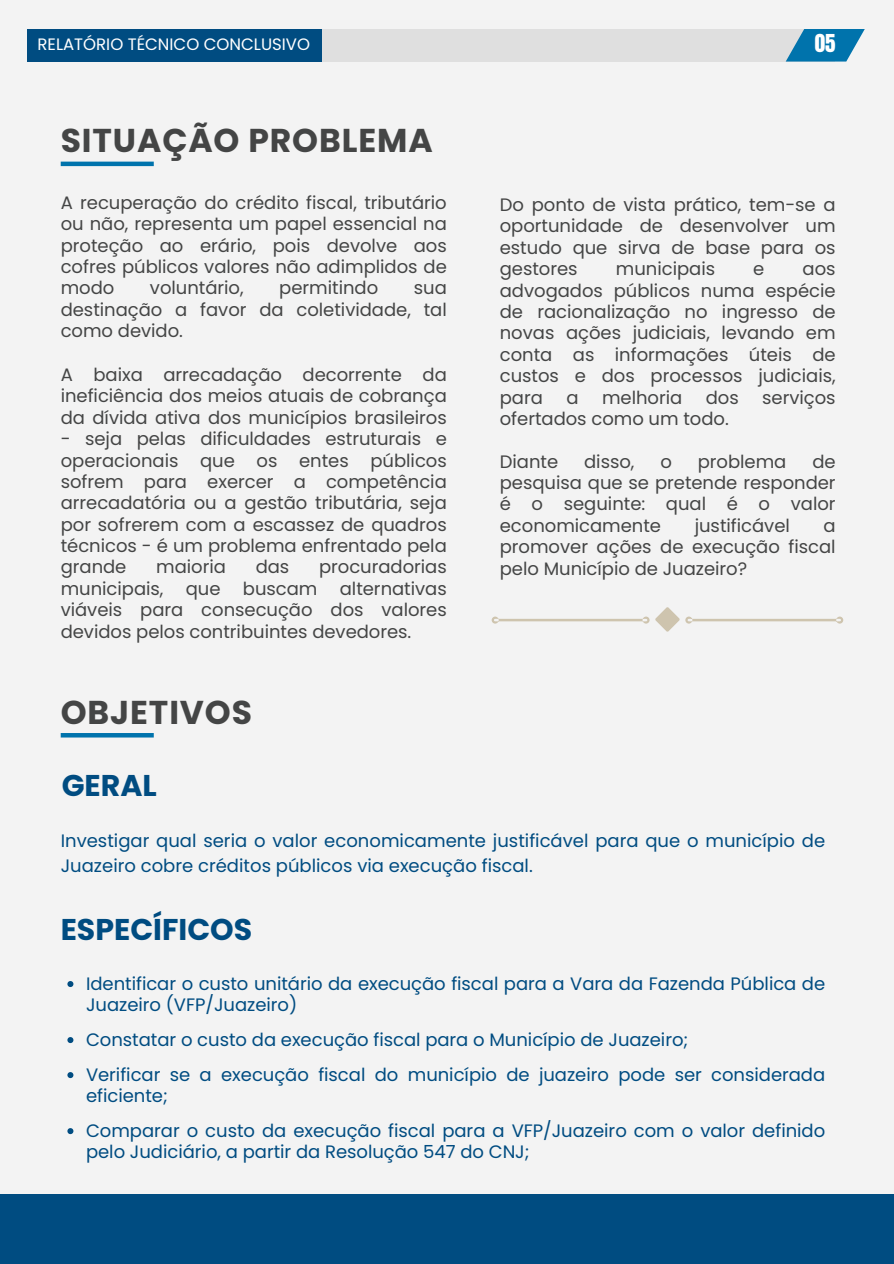
<style>
.page{position:relative;width:894px;height:1264px;background:#fff}
.page>*{position:absolute;margin:0;border:0;box-sizing:border-box;transform-origin:0 0}
.t1{font:700 33px "Poppins";letter-spacing:.025em;color:#444545}
.t2{font:700 30px "Poppins";color:#004c81}
.t3{font:21px "Anton";color:#fff}
.t4{font:18px/21.3px "Poppins";color:#444545;text-align:justify}
.t5{font:18px/21px "Poppins";color:#004c81}
.t6{font:16.5px "Poppins";color:#fff}
</style>
<div class="page">
<div style="left:0;top:0;width:893px;height:1263px;background:#f3f3f3"></div>
<div style="left:293px;top:29px;width:541px;height:33px;background:#dfdfdf"></div>
<svg style="left:785px;top:29px;width:79px;height:33px"></svg>
<div style="left:27px;top:29px;width:294px;height:33px;background:#004c81"></div>
<hr style="left:61px;top:162px;width:93px;height:4px;background:#0073ac">
<svg style="left:491px;top:607px;width:352px;height:24px"></svg>
<hr style="left:61px;top:733px;width:93px;height:4px;background:#0073ac">
<svg style="left:67px;top:981px;width:6px;height:6px"></svg>
<svg style="left:67px;top:1037px;width:6px;height:6px"></svg>
<svg style="left:67px;top:1072px;width:6px;height:6px"></svg>
<svg style="left:67px;top:1128px;width:6px;height:6px"></svg>
<div style="left:0;top:1194px;width:893px;height:69px;background:#004c81"></div>
<p class="t6" style="left:38px;top:33px;width:274px">RELATÓRIO TÉCNICO CONCLUSIVO</p>
<h1 class="t3" style="left:814px;top:28px;width:22px">05</h1>
<h2 class="t1" style="left:61px;top:118px;width:373px">SITUAÇÃO PROBLEMA</h2>
<p class="t4" style="left:61px;top:192px;width:387px">A recuperação do crédito fiscal, tributário ou não, representa um papel essencial na proteção ao erário, pois devolve aos cofres públicos valores não adimplidos de modo</p>
<p class="t4" style="left:150px;top:277px;width:95px">voluntário,</p>
<p class="t4" style="left:279px;top:277px;width:100px">permitindo</p>
<p class="t4" style="left:61px;top:277px;width:387px;text-indent:353px">sua destinação a favor da coletividade, tal como devido.</p>
<p class="t4" style="left:61px;top:364px;width:387px">A baixa arrecadação decorrente da ineficiência dos meios atuais de cobrança da dívida ativa dos municípios brasileiros</p>
<p class="t4" style="left:61px;top:428px;width:387px">- seja pelas dificuldades estruturais e operacionais que os entes públicos sofrem para exercer a competência arrecadatória ou a gestão tributária, seja por sofrerem com a escassez de quadros técnicos - é um problema enfrentado pela grande</p>
<p class="t4" style="left:61px;top:556px;width:387px;text-indent:258px">procuradorias municipais, que buscam alternativas viáveis para consecução dos valores devidos pelos contribuintes devedores.</p>
<p class="t4" style="left:156px;top:556px;width:71px">maioria</p>
<p class="t4" style="left:255px;top:556px;width:35px">das</p>
<p class="t1" style="left:61px;top:689px;width:193px">OBJETIVOS</p>
<p class="t4" style="left:499px;top:194px;width:337px">Do ponto de vista prático, tem-se a oportunidade de desenvolver um estudo que sirva de base para os gestores</p>
<p class="t4" style="left:615px;top:258px;width:101px">municipais</p>
<p class="t4" style="left:753px;top:258px;width:13px">e</p>
<p class="t4" style="left:499px;top:258px;width:337px;text-indent:303px">aos advogados públicos numa espécie de racionalização no ingresso de novas ações judiciais, levando em conta as informações úteis de custos e dos processos judiciais, para</p>
<p class="t4" style="left:566px;top:386px;width:14px">a</p>
<p class="t4" style="left:602px;top:386px;width:82px">melhoria</p>
<p class="t4" style="left:705px;top:386px;width:35px">dos</p>
<p class="t4" style="left:762px;top:386px;width:75px">serviços</p>
<p class="t4" style="left:499px;top:408px;width:230px">ofertados como um todo.</p>
<p class="t4" style="left:499px;top:450px;width:60px">Diante</p>
<p class="t4" style="left:584px;top:450px;width:52px">disso,</p>
<p class="t4" style="left:660px;top:450px;width:13px">o</p>
<p class="t4" style="left:697px;top:450px;width:90px">problema</p>
<p class="t4" style="left:499px;top:450px;width:337px;text-indent:312px">de pesquisa que se pretende responder é o seguinte: qual é o valor economicamente</p>
<p class="t4" style="left:694px;top:515px;width:97px">justificável</p>
<p class="t4" style="left:499px;top:515px;width:337px;text-indent:323px">a promover ações de execução fiscal pelo Município de Juazeiro?</p>
<h1 class="t2" style="left:62px;top:765px;width:97px">GERAL</h1>
<h1 class="t5" style="left:61px;top:828px;width:765px;line-height:24.8px">Investigar qual seria o valor economicamente justificável para que o município de<br>Juazeiro cobre créditos públicos via execução fiscal.</h1>
<p class="t2" style="left:61px;top:908px;width:193px">ESPECÍFICOS</p>
<h1 class="t5" style="left:86px;top:973px;width:740px">Identificar o custo unitário da execução fiscal para a Vara da Fazenda Pública de<br>Juazeiro (VFP/Juazeiro)</h1>
<p class="t5" style="left:86px;top:1029px;width:603px">Constatar o custo da execução fiscal para o Município de Juazeiro;</p>
<p class="t5" style="left:86px;top:1064px;width:740px">Verificar se a execução fiscal do município de juazeiro pode ser considerada eficiente;</p>
<p class="t5" style="left:86px;top:1120px;width:740px">Comparar o custo da execução fiscal para a VFP/Juazeiro com o valor definido pelo Judiciário, a partir da Resolução 547 do CNJ;</p>
</div>
